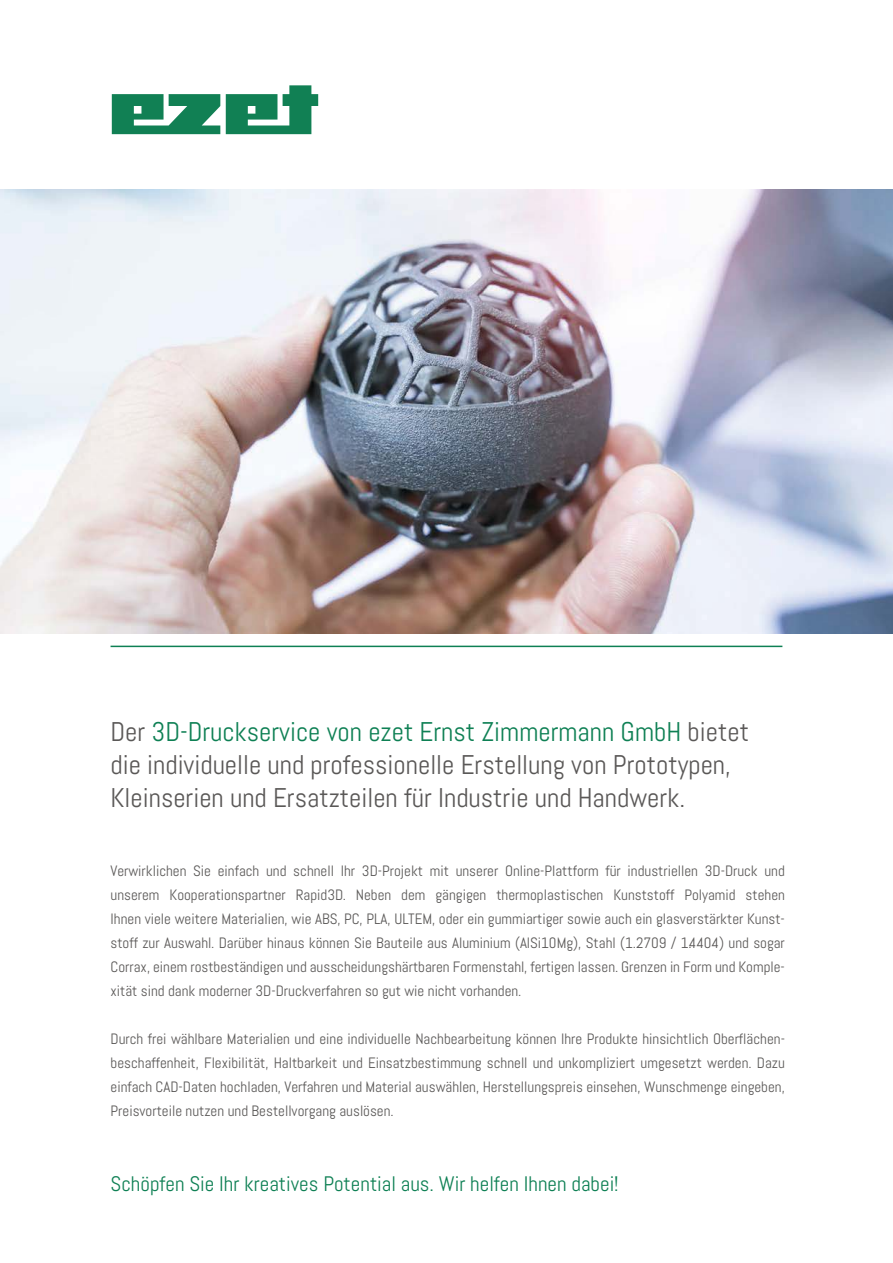
<style>
.page{position:relative;width:893px;height:1263px;background:#fff}
.page>*{position:absolute;margin:0;border:0;box-sizing:border-box;transform-origin:0 0}
.t1{font:27px/33px "Abel";color:#5a5857}
.t2{font:21px "Abel";color:#0e8054}
.t3{font:15px/24px "Abel";color:#5a5857;text-align:justify}
.s1{color:#0e8054}
</style>
<div class="page">
<svg style="left:112px;top:94px;width:108px;height:40px"></svg>
<svg style="left:226px;top:85px;width:92px;height:49px"></svg>
<hr style="left:111px;top:646px;width:671px;height:1px;background:#0e8054">
<img style="left:0;top:189px;width:893px;height:445px">
<h1 class="t1" style="left:111px;top:715px;width:640px">Der <span class="s1">3D-Druckservice von ezet Ernst Zimmermann GmbH</span> bietet die individuelle und professionelle Erstellung von Prototypen,<br>Kleinserien und Ersatzteilen für Industrie und Handwerk.</h1>
<p class="t3" style="left:111px;top:859px;width:676px">Verwirklichen Sie einfach und schnell Ihr 3D-Projekt mit unserer Online-Plattform für industriellen 3D-Druck und unserem Kooperationspartner Rapid3D. Neben dem gängigen thermoplastischen Kunststoff Polyamid stehen Ihnen viele weitere Materialien, wie ABS, PC, PLA, ULTEM, oder ein gummiartiger sowie auch ein glasverstärkter Kunst&shy;stoff zur Auswahl. Darüber hinaus können Sie Bauteile aus Aluminium (AlSi10Mg), Stahl (1.2709 / 1.4404) und sogar Corrax, einem rostbeständigen und ausscheidungshärtbaren Formenstahl, fertigen lassen. Grenzen in Form und Komple&shy;xität sind dank moderner 3D-Druckverfahren so gut wie nicht vorhanden.</p>
<p class="t3" style="left:111px;top:1027px;width:676px">Durch frei wählbare Materialien und eine individuelle Nachbearbeitung können Ihre Produkte hinsichtlich Oberflächen&shy;beschaffenheit, Flexibilität, Haltbarkeit und Einsatzbestimmung schnell und unkompliziert umgesetzt werden. Dazu einfach CAD-Daten hochladen, Verfahren und Material auswählen, Herstellungspreis einsehen, Wunschmenge eingeben, Preisvorteile nutzen und Bestellvorgang auslösen.</p>
<h2 class="t2" style="left:111px;top:1170px;width:510px">Schöpfen Sie Ihr kreatives Potential aus. Wir helfen Ihnen dabei!</h2>
</div>
